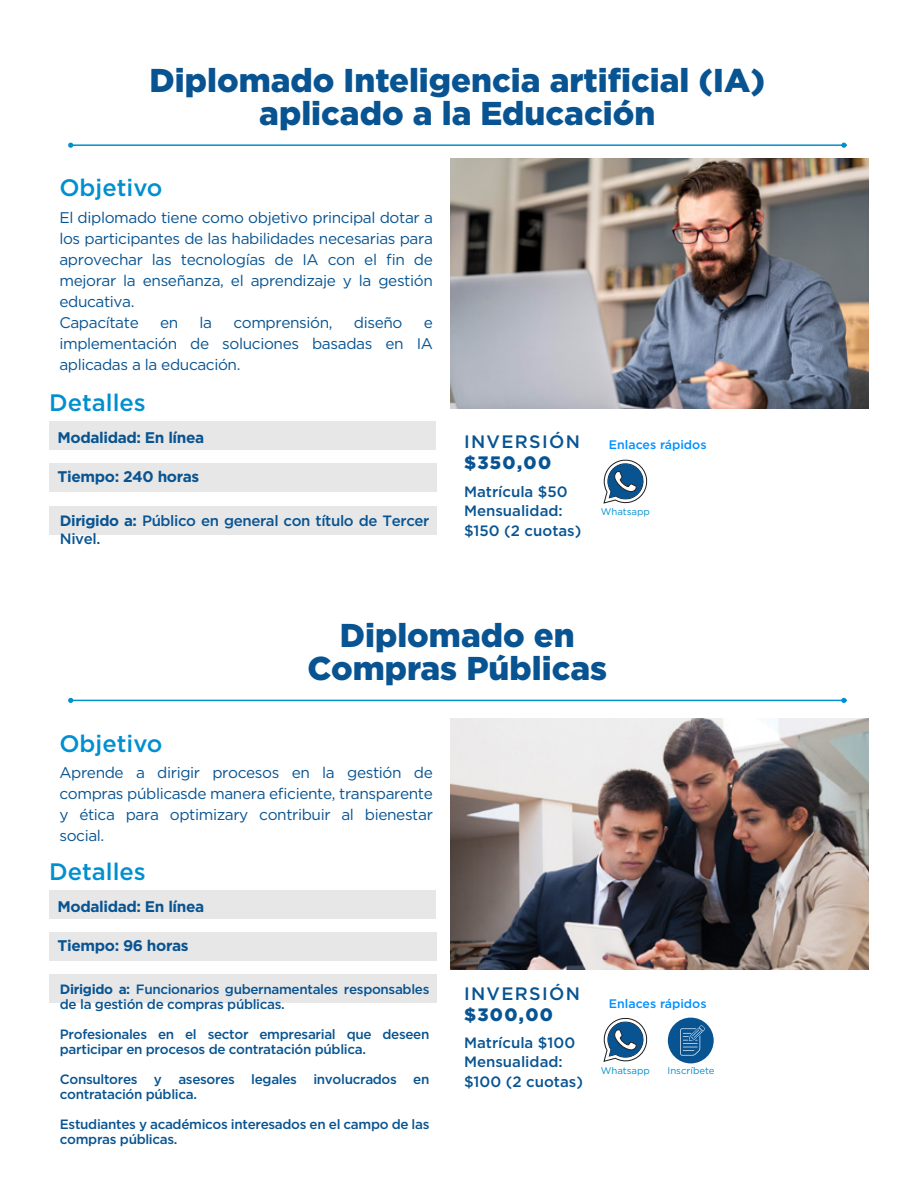
<style>
.page{position:relative;width:918px;height:1188px;background:#fff}
.page>*{position:absolute;margin:0;border:0;box-sizing:border-box;transform-origin:0 0}
.t1{font:900 33px/33px "Gotham";color:#085492;text-align:center}
.t2{font:500 23.85px "Gotham";color:#008fcf}
.t3{font:500 18px "Gotham";letter-spacing:.075em;color:#085492}
.t4{font:900 18px "Gotham";letter-spacing:.075em;color:#085492}
.t5{font:15.45px/21px "Gotham";letter-spacing:-.025em;color:#085492;text-align:justify}
.t6{font:700 15.45px "Gotham";letter-spacing:-.025em;color:#085492}
.t7{font:500 15px/19.5px "Gotham";color:#085492}
.t8{font:500 15px/18px "Gotham";letter-spacing:-.025em;color:#085492}
.t9{font:500 13.5px/15px "Gotham";letter-spacing:-.025em;color:#085492}
.t10{font:500 12.3px "Gotham";color:#008fff}
.t11{font:9.6px "Gotham";color:#008fcf}
.s1{font-weight:700}
</style>
<div class="page">
<svg style="left:604px;top:459px;width:44px;height:45px"></svg>
<svg style="left:604px;top:1018px;width:44px;height:44px"></svg>
<div style="left:668px;top:1018px;width:46px;height:45px;background:#085492;border-radius:50%"></div>
<svg style="left:680px;top:1025px;width:25px;height:31px"></svg>
<div style="left:49px;top:421px;width:387px;height:29px;background:#e8e7e7"></div>
<div style="left:49px;top:463px;width:388px;height:29px;background:#e8e7e7"></div>
<div style="left:49px;top:506px;width:388px;height:28px;background:#e8e7e7"></div>
<hr style="left:73px;top:144px;width:774px;height:2px;background:#008fcf">
<svg style="left:68px;top:143px;width:5px;height:5px"></svg>
<svg style="left:841px;top:143px;width:5px;height:5px"></svg>
<div style="left:49px;top:890px;width:387px;height:29px;background:#e8e7e7"></div>
<div style="left:49px;top:932px;width:388px;height:29px;background:#e8e7e7"></div>
<div style="left:49px;top:974px;width:388px;height:29px;background:#e8e7e7"></div>
<hr style="left:73px;top:700px;width:774px;height:1px;background:#008fcf">
<svg style="left:68px;top:698px;width:5px;height:5px"></svg>
<svg style="left:841px;top:698px;width:5px;height:5px"></svg>
<img style="left:451px;top:158px;width:418px;height:251px">
<img style="left:451px;top:719px;width:418px;height:251px">
<h1 class="t1" style="left:150px;top:63px;width:617px">Diplomado Inteligencia artificial (IA) aplicado a la Educación</h1>
<h2 class="t2" style="left:59px;top:172px;width:105px">Objetivo</h2>
<p class="t5" style="left:59px;top:207px;width:375px;text-align:left">El diplomado tiene como objetivo principal dotar a los participantes de las habilidades necesarias para aprovechar las tecnologías de IA con el fin de mejorar la enseñanza, el aprendizaje y la gestión educativa.<br>Capacítate</p>
<p class="t5" style="left:160px;top:312px;width:20px">en</p>
<p class="t5" style="left:200px;top:312px;width:14px">la</p>
<p class="t5" style="left:233px;top:312px;width:101px">comprensión,</p>
<p class="t5" style="left:354px;top:312px;width:50px">diseño</p>
<p class="t5" style="left:59px;top:312px;width:375px;text-indent:364px">e implementación de soluciones basadas en IA aplicadas a la educación.</p>
<h2 class="t2" style="left:49px;top:387px;width:98px">Detalles</h2>
<p class="t6" style="left:58px;top:427px;width:148px">Modalidad: En línea</p>
<p class="t6" style="left:58px;top:466px;width:143px">Tiempo: 240 horas</p>
<p class="t8" style="left:60px;top:512px;width:371px"><span class="s1">Dirigido a:</span> Público en general con título de Tercer<br>Nivel.</p>
<p class="t3" style="left:464px;top:430px;width:118px">INVERSIÓN</p>
<p class="t4" style="left:464px;top:451px;width:89px">$350,00</p>
<p class="t7" style="left:464px;top:481px;width:119px">Matrícula $50<br>Mensualidad: $150 (2 cuotas)</p>
<p class="t10" style="left:609px;top:437px;width:99px">Enlaces rápidos</p>
<p class="t11" style="left:601px;top:506px;width:51px">Whatsapp</p>
<h1 class="t1" style="left:307px;top:618px;width:301px">Diplomado en<br>Compras Públicas</h1>
<h2 class="t2" style="left:59px;top:728px;width:105px">Objetivo</h2>
<p class="t5" style="left:59px;top:762px;width:375px">Aprende a dirigir procesos en la gestión de compras públicasde manera eficiente, transparente y ética para optimizary contribuir al bienestar social.</p>
<h2 class="t2" style="left:49px;top:856px;width:98px">Detalles</h2>
<p class="t6" style="left:58px;top:896px;width:148px">Modalidad: En línea</p>
<p class="t6" style="left:58px;top:935px;width:133px">Tiempo: 96 horas</p>
<p class="t9" style="left:60px;top:981px;width:371px"><span class="s1">Dirigido a:</span> Funcionarios gubernamentales responsables de la gestión de compras públicas.</p>
<p class="t9" style="left:60px;top:1026px;width:371px">Profesionales en el sector empresarial que deseen participar en procesos de contratación pública.</p>
<p class="t9" style="left:60px;top:1071px;width:371px">Consultores y asesores legales involucrados en contratación pública.</p>
<p class="t9" style="left:60px;top:1116px;width:371px">Estudiantes y académicos interesados en el campo de las compras públicas.</p>
<p class="t3" style="left:464px;top:981px;width:118px">INVERSIÓN</p>
<p class="t4" style="left:464px;top:1002px;width:90px">$300,00</p>
<p class="t7" style="left:464px;top:1032px;width:120px">Matrícula $100<br>Mensualidad: $100 (2 cuotas)</p>
<p class="t10" style="left:609px;top:995px;width:99px">Enlaces rápidos</p>
<p class="t11" style="left:601px;top:1064px;width:51px">Whatsapp</p>
<p class="t11" style="left:668px;top:1065px;width:49px">Inscríbete</p>
</div>
